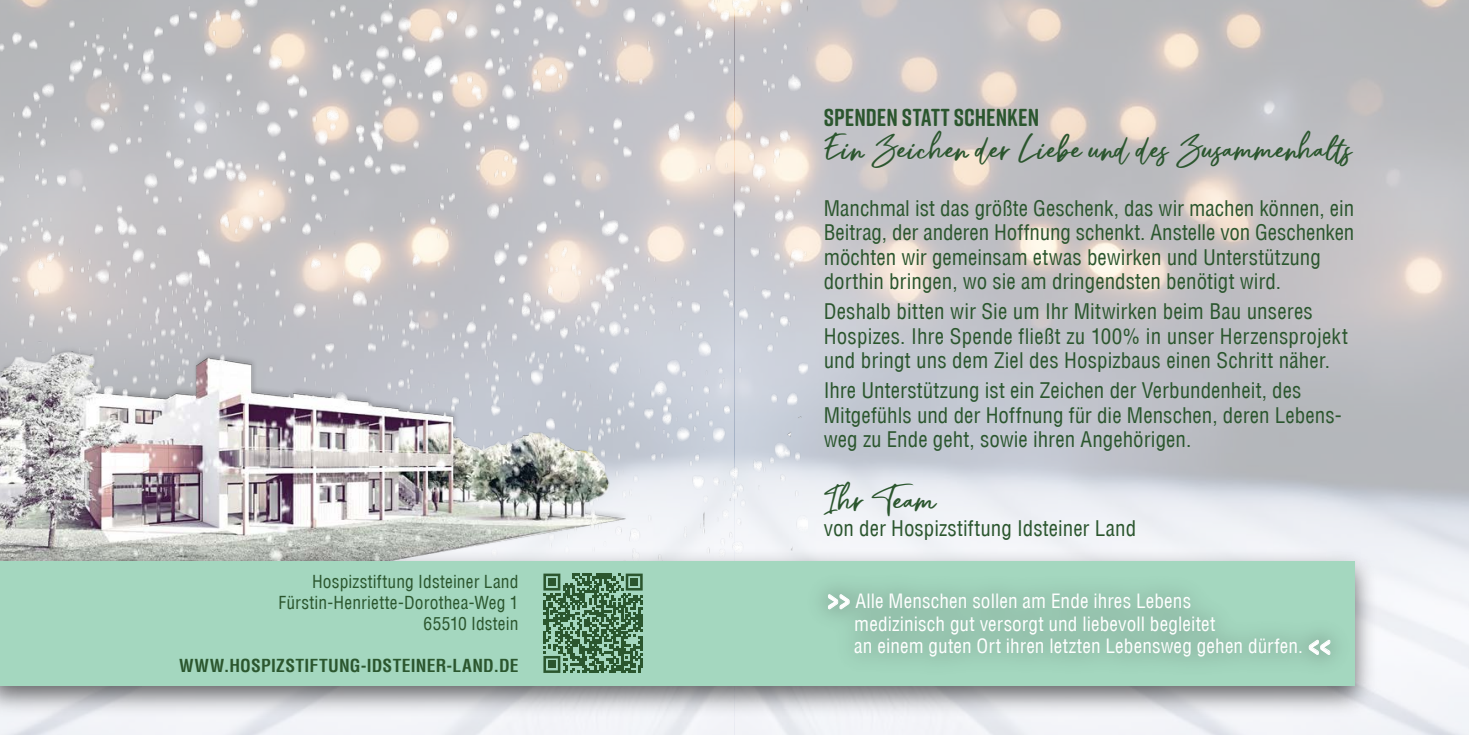
<style>
.page{position:relative;width:1469px;height:735px;background:#fff}
.page>*{position:absolute;margin:0;border:0;box-sizing:border-box;transform-origin:0 0}
.t1{font:700 24.5px "Rift Soft";letter-spacing:.005em;color:#2b562e}
.t2{font:condensed 21px/24.5px "Helvetica LT";color:#2b562e}
.t3{font:21px "Christian Heedlay";letter-spacing:.02em;color:#2b562e}
.t4{font:condensed 19.25px/22.8px "Helvetica LT";letter-spacing:.005em;color:#fff}
.t5{font:condensed 17.5px/21px "Helvetica LT";letter-spacing:.01em;color:#2b562e;text-align:right}
.t6{font:700 condensed 17.5px "Helvetica LT";letter-spacing:.015em;color:#2b562e}
.s1{font-family:"Rift Soft";font-weight:700;font-stretch:normal;font-size:31.5px}
</style>
<div class="page">
<img style="left:0;top:0;width:807px;height:540px">
<img style="left:0;top:540px;width:1384px;height:186px">
<div style="left:0;top:561px;width:1354px;height:124px;background:#a4d7bf"></div>
<img style="left:796px;top:550px;width:586px;height:149px">
<svg style="left:827px;top:594px;width:23px;height:16px"></svg>
<svg style="left:1308px;top:638px;width:22px;height:16px"></svg>
<svg style="left:543px;top:573px;width:99px;height:99px"></svg>
<div style="left:548px;top:578px;width:7px;height:7px;background:#2b562e"></div>
<div style="left:630px;top:578px;width:8px;height:7px;background:#2b562e"></div>
<div style="left:548px;top:660px;width:7px;height:7px;background:#2b562e"></div>
<p class="t5" style="left:278px;top:570px;width:241px">Hospizstiftung Idsteiner Land<br>Fürstin-Henriette-Dorothea-Weg 1<br>65510 Idstein</p>
<p class="t6" style="left:179px;top:654px;width:341px">WWW.HOSPIZSTIFTUNG-IDSTEINER-LAND.DE</p>
<p class="t1" style="left:823px;top:100px;width:217px">SPENDEN STATT SCHENKEN</p>
<p class="t3" style="left:823px;top:138px;width:530px">Ein Zeichen der Liebe und des Zusammenhalts</p>
<p class="t2" style="left:823px;top:196px;width:532px">Manchmal ist das größte Geschenk, das wir machen können, ein Beitrag, der anderen Hoffnung schenkt. Anstelle von Geschenken möchten wir gemeinsam etwas bewirken und Unterstützung dorthin bringen, wo sie am dringendsten benötigt wird.</p>
<p class="t2" style="left:823px;top:299px;width:525px">Deshalb bitten wir Sie um Ihr Mitwirken beim Bau unseres<br>Hospizes. Ihre Spende fließt zu 100% in unser Herzensprojekt und bringt uns dem Ziel des Hospizbaus einen Schritt näher.</p>
<p class="t2" style="left:823px;top:378px;width:519px">Ihre Unterstützung ist ein Zeichen der Verbundenheit, des<br>Mitgefühls und der Hoffnung für die Menschen, deren Lebens&shy;weg zu Ende geht, sowie ihren Angehörigen.</p>
<p class="t3" style="left:823px;top:488px;width:114px">Ihr Team</p>
<p class="t2" style="left:823px;top:516px;width:314px">von der Hospizstiftung Idsteiner Land</p>
<p class="t4" style="left:854px;top:589px;width:479px;text-indent:-28px"><span class="s1">&gt;&gt;</span> Alle Menschen sollen am Ende ihres Lebens<br>medizinisch gut versorgt und liebevoll begleitet<br>an einem guten Ort ihren letzten Lebensweg gehen dürfen. <span class="s1">&lt;&lt;</span></p>
</div>
